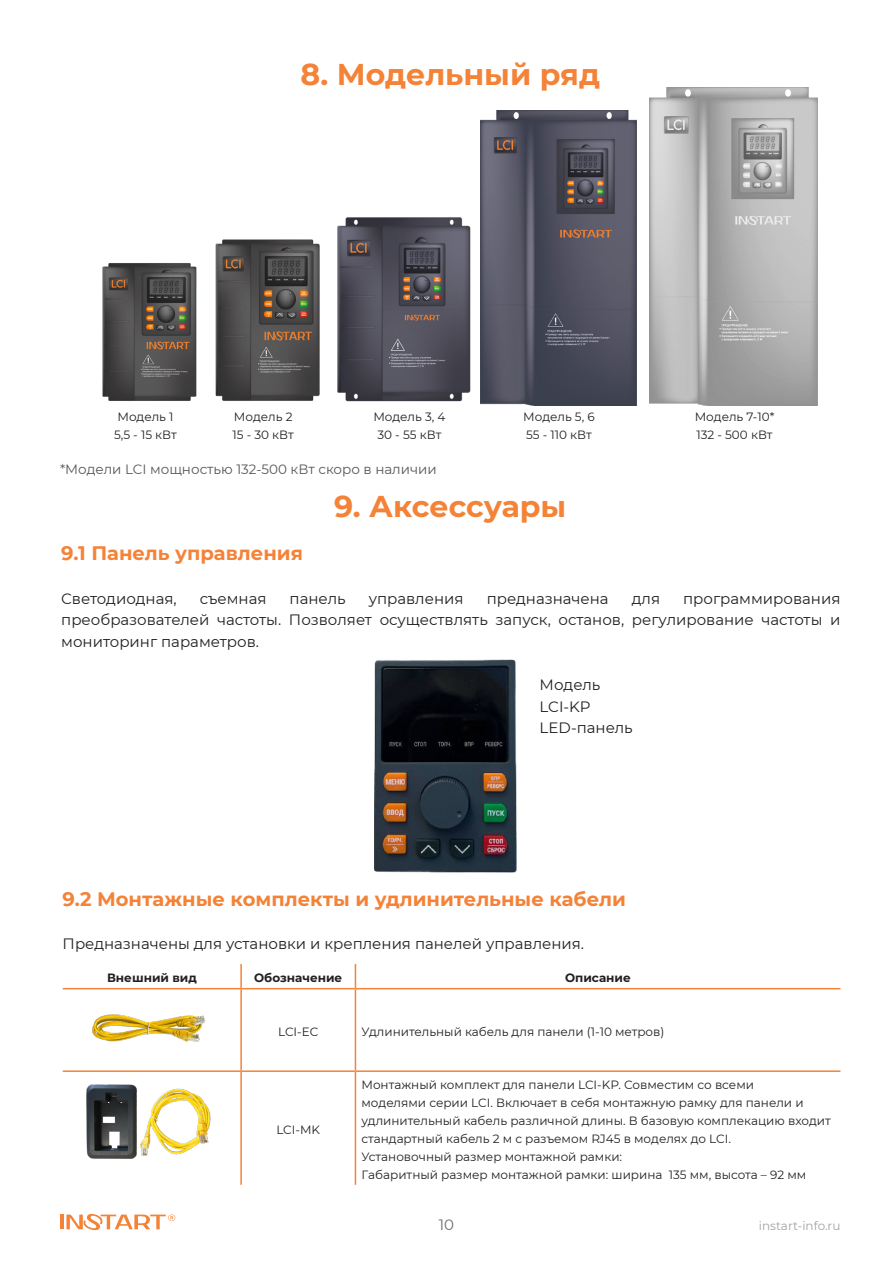
<style>
.page{position:relative;width:893px;height:1263px;background:#fff}
.page>*{position:absolute;margin:0;border:0;box-sizing:border-box;transform-origin:0 0}
.Заголовок_без_полосы{font:700 30px "Montserrat";color:#f48237}
.ПодзагЖИР{font:700 19.5px "Montserrat";color:#f48237}
.txt_black{font:15px/21.6px "Montserrat";color:#231f20;text-align:justify}
.t1{font:15px "Montserrat";color:#6c6d70}
.Сноски{font:13.5px "Montserrat";color:#57585a}
.Таблица_центр{font:12px/18px "Montserrat";color:#231f20}
.ТаблЦентрЖИР9{font:700 12px "Montserrat";color:#231f20}
.t2{font:12px "Montserrat";color:#a1a3a6}
</style>
<div class="page">
<hr style="left:60px;top:1214px;width:3px;height:15px;background:#f48237">
<svg style="left:66px;top:1213px;width:109px;height:17px"></svg>
<img style="left:102px;top:263px;width:95px;height:138px">
<img style="left:215px;top:239px;width:105px;height:162px">
<img style="left:337px;top:217px;width:134px;height:185px">
<img style="left:481px;top:110px;width:155px;height:295px">
<img style="left:649px;top:88px;width:168px;height:317px">
<hr style="left:240px;top:964px;width:2px;height:24px;background:#f48237">
<svg style="left:355px;top:964px;width:1px;height:24px"></svg>
<hr style="left:63px;top:988px;width:178px;height:1px;background:#f48237">
<hr style="left:241px;top:988px;width:114px;height:1px;background:#f48237">
<hr style="left:240px;top:989px;width:2px;height:81px;background:#f48237">
<hr style="left:355px;top:988px;width:485px;height:1px;background:#f48237">
<hr style="left:355px;top:989px;width:1px;height:81px;background:#f48237">
<hr style="left:63px;top:1070px;width:178px;height:2px;background:#f48237">
<hr style="left:241px;top:1070px;width:114px;height:2px;background:#f48237">
<hr style="left:240px;top:1072px;width:2px;height:113px;background:#f48237">
<hr style="left:355px;top:1070px;width:485px;height:2px;background:#f48237">
<hr style="left:355px;top:1072px;width:1px;height:113px;background:#f48237">
<img style="left:92px;top:1014px;width:114px;height:28px">
<img style="left:86px;top:1084px;width:125px;height:75px">
<img style="left:374px;top:659px;width:143px;height:214px">
<p class="Заголовок_без_полосы" style="left:300px;top:53px;width:301px">8. Модельный ряд</p>
<p class="Таблица_центр" style="left:117px;top:407px;width:58px">Модель 1</p>
<p class="Таблица_центр" style="left:114px;top:425px;width:64px">5,5 - 15 кВт</p>
<p class="Таблица_центр" style="left:234px;top:407px;width:60px">Модель 2</p>
<p class="Таблица_центр" style="left:232px;top:425px;width:63px">15 - 30 кВт</p>
<p class="Таблица_центр" style="left:373px;top:407px;width:74px">Модель 3, 4</p>
<p class="Таблица_центр" style="left:377px;top:425px;width:65px">30 - 55 кВт</p>
<p class="Таблица_центр" style="left:523px;top:407px;width:73px">Модель 5, 6</p>
<p class="Таблица_центр" style="left:526px;top:425px;width:67px">55 - 110 кВт</p>
<p class="Таблица_центр" style="left:695px;top:407px;width:81px">Модель 7-10*</p>
<p class="Таблица_центр" style="left:696px;top:425px;width:78px">132 - 500 кВт</p>
<p class="Сноски" style="left:60px;top:460px;width:378px">*Модели LCI мощностью 132-500 кВт скоро в наличии</p>
<p class="Заголовок_без_полосы" style="left:334px;top:485px;width:234px">9. Аксессуары</p>
<p class="ПодзагЖИР" style="left:61px;top:539px;width:243px">9.1 Панель управления</p>
<p class="txt_black" style="left:61px;top:587px;width:117px">Светодиодная,</p>
<p class="txt_black" style="left:200px;top:587px;width:68px">съемная</p>
<p class="txt_black" style="left:290px;top:587px;width:58px">панель</p>
<p class="txt_black" style="left:369px;top:587px;width:96px">управления</p>
<p class="txt_black" style="left:487px;top:587px;width:123px">предназначена</p>
<p class="txt_black" style="left:632px;top:587px;width:30px">для</p>
<p class="txt_black" style="left:61px;top:587px;width:781px;text-indent:622px">программирования преобразователей частоты. Позволяет осуществлять запуск, останов, регулирование частоты и мониторинг параметров.</p>
<p class="txt_black" style="left:540px;top:673px;width:62px">Модель</p>
<p class="txt_black" style="left:540px;top:695px;width:53px">LCI-KP</p>
<p class="txt_black" style="left:540px;top:717px;width:95px">LED-панель</p>
<p class="ПодзагЖИР" style="left:63px;top:885px;width:565px">9.2 Монтажные комплекты и удлинительные кабели</p>
<p class="txt_black" style="left:63px;top:933px;width:523px">Предназначены для установки и крепления панелей управления.</p>
<p class="ТаблЦентрЖИР9" style="left:107px;top:969px;width:91px">Внешний вид</p>
<p class="ТаблЦентрЖИР9" style="left:254px;top:969px;width:90px">Обозначение</p>
<p class="ТаблЦентрЖИР9" style="left:565px;top:969px;width:67px">Описание</p>
<p class="Таблица_центр" style="left:278px;top:1022px;width:42px">LCI-EC</p>
<p class="Таблица_центр" style="left:361px;top:1022px;width:305px">Удлинительный кабель для панели (1-10 метров)</p>
<p class="Таблица_центр" style="left:276px;top:1120px;width:45px">LCI-MK</p>
<p class="Таблица_центр" style="left:361px;top:1075px;width:471px">Монтажный комплект для панели LCI-KР. Совместим со всеми<br>моделями серии LCI. Включает в себя монтажную рамку для панели и удлинительный кабель различной длины. В базовую комплекацию входит стандартный кабель 2 м с разъемом RJ45 в моделях до LCI.</p>
<p class="Таблица_центр" style="left:361px;top:1147px;width:262px">Установочный размер монтажной рамки:</p>
<p class="Таблица_центр" style="left:361px;top:1165px;width:446px">Габаритный размер монтажной рамки: ширина 135 мм, высота – 92 мм</p>
<p class="t1" style="left:439px;top:1214px;width:17px">10</p>
<p class="t2" style="left:759px;top:1217px;width:83px">instart-info.ru</p>
</div>
